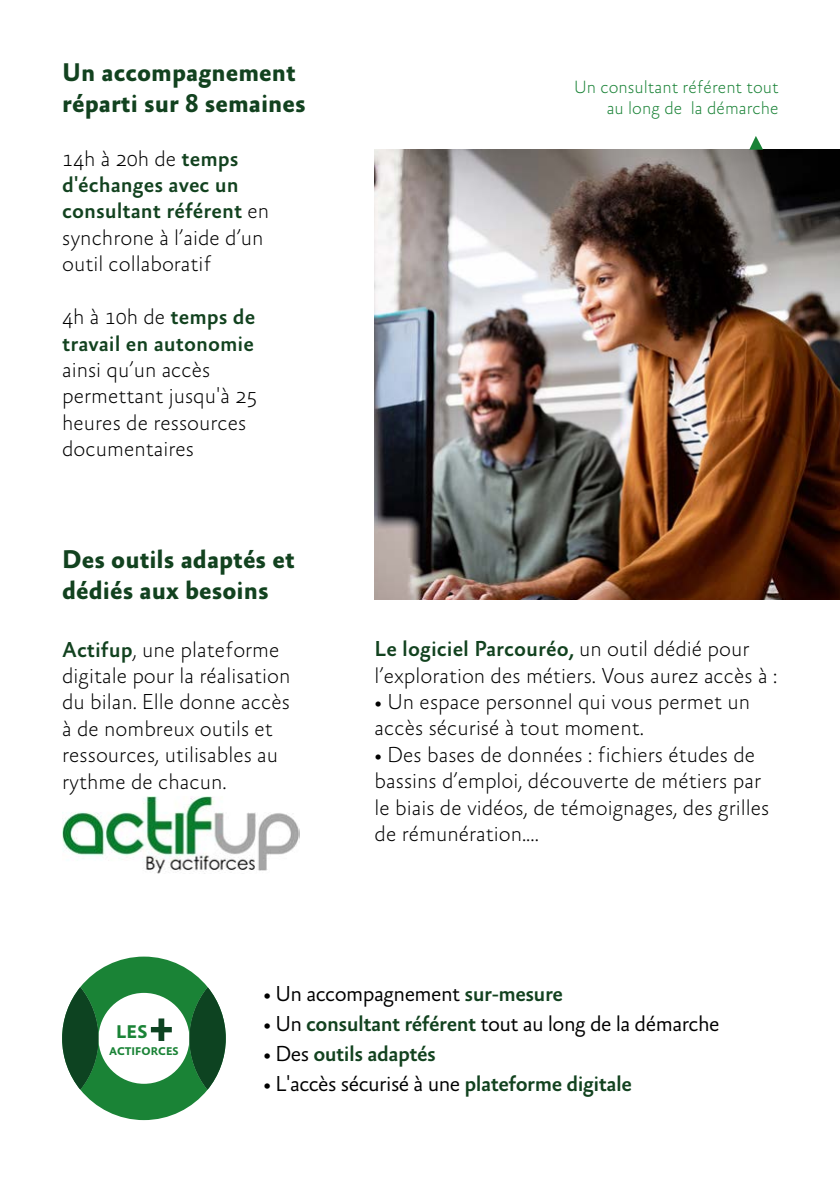
<style>
.page{position:relative;width:840px;height:1191px;background:#fff}
.page>*{position:absolute;margin:0;border:0;box-sizing:border-box;transform-origin:0 0}
.t1{font:700 26px/31.2px "Absara Sans TF";color:#12421f}
.t2{font:100 22px/26.4px "Absara Sans";color:#000}
.t3{font:300 22px "Absara Sans TF";letter-spacing:-.025em;color:#000}
.t4{font:500 22px/26.4px "Absara Sans TF";color:#12421f}
.t5{font:500 22px "Absara Sans TF";letter-spacing:-.025em;color:#12421f}
.t6{font:700 18.8px "Absara Sans TF";color:#1a8336}
.t7{font:100 18px/21.6px "Absara Sans";color:#198236;text-align:right}
.t8{font:700 11.4px "Absara Sans TF";color:#1a8336}
.s1{font-family:"Absara Sans TF";font-weight:500;color:#12421f}
.s2{font-family:"Absara Sans";font-weight:100;color:#000}
.s3{font-weight:500;color:#12421f}
.s4{font-weight:300;color:#000}
</style>
<div class="page">
<img style="left:374px;top:150px;width:465px;height:450px">
<img style="left:62px;top:797px;width:237px;height:76px">
<svg style="left:748px;top:136px;width:14px;height:14px"></svg>
<div style="left:189px;top:987px;width:37px;height:102px;background:#0d4321;border-radius:50%"></div>
<svg style="left:62px;top:987px;width:36px;height:102px"></svg>
<svg style="left:80px;top:956px;width:127px;height:164px"></svg>
<p class="t1" style="left:62px;top:58px;width:245px">Un accompagnement réparti sur 8 semaines</p>
<p class="t2" style="left:62px;top:146px;width:178px">14h à 20h de <span class="s1">temps</span></p>
<p class="t4" style="left:62px;top:172px;width:208px">d'échanges avec un consultant référent <span class="s2">en</span></p>
<p class="t2" style="left:62px;top:225px;width:203px">synchrone à l’aide d’un outil collaboratif</p>
<p class="t2" style="left:62px;top:304px;width:195px">4h à 10h de <span class="s1">temps de</span></p>
<p class="t4" style="left:62px;top:331px;width:193px">travail en autonomie</p>
<p class="t2" style="left:62px;top:357px;width:197px">ainsi qu’un accès permettant jusqu'à 25 heures de ressources documentaires</p>
<p class="t1" style="left:62px;top:545px;width:234px">Des outils adaptés et dédiés aux besoins</p>
<p class="t2" style="left:62px;top:637px;width:230px"><span class="s1">Actifup</span>, une plateforme digitale pour la réalisation du bilan. Elle donne accès à de nombreux outils et ressources, utilisables au rythme de chacun.</p>
<p class="t7" style="left:573px;top:77px;width:206px">Un consultant référent tout au long de la démarche</p>
<p class="t4" style="left:374px;top:636px;width:376px">Le logiciel Parcouréo, <span class="s2">un outil dédié pour</span></p>
<p class="t2" style="left:374px;top:663px;width:404px">l’exploration des métiers. Vous aurez accès à :</p>
<p class="t2" style="left:374px;top:689px;width:377px">• Un espace personnel qui vous permet un accès sécurisé à tout moment.</p>
<p class="t2" style="left:374px;top:742px;width:396px">• Des bases de données : fichiers études de bassins d’emploi, découverte de métiers par le biais de vidéos, de témoignages, des grilles de rémunération....</p>
<p class="t6" style="left:116px;top:1021px;width:33px">LES</p>
<p class="t8" style="left:109px;top:1045px;width:71px">ACTIFORCES</p>
<p class="t3" style="left:263px;top:982px;width:301px">• Un accompagnement <span class="s3">sur-mesure</span></p>
<p class="t3" style="left:263px;top:1012px;width:457px">• Un <span class="s3">consultant référent</span> tout au long de la démarche</p>
<p class="t5" style="left:263px;top:1042px;width:174px"><span class="s4">• Des</span> outils adaptés</p>
<p class="t3" style="left:263px;top:1072px;width:369px">• L'accès sécurisé à une <span class="s3">plateforme digitale</span></p>
</div>
